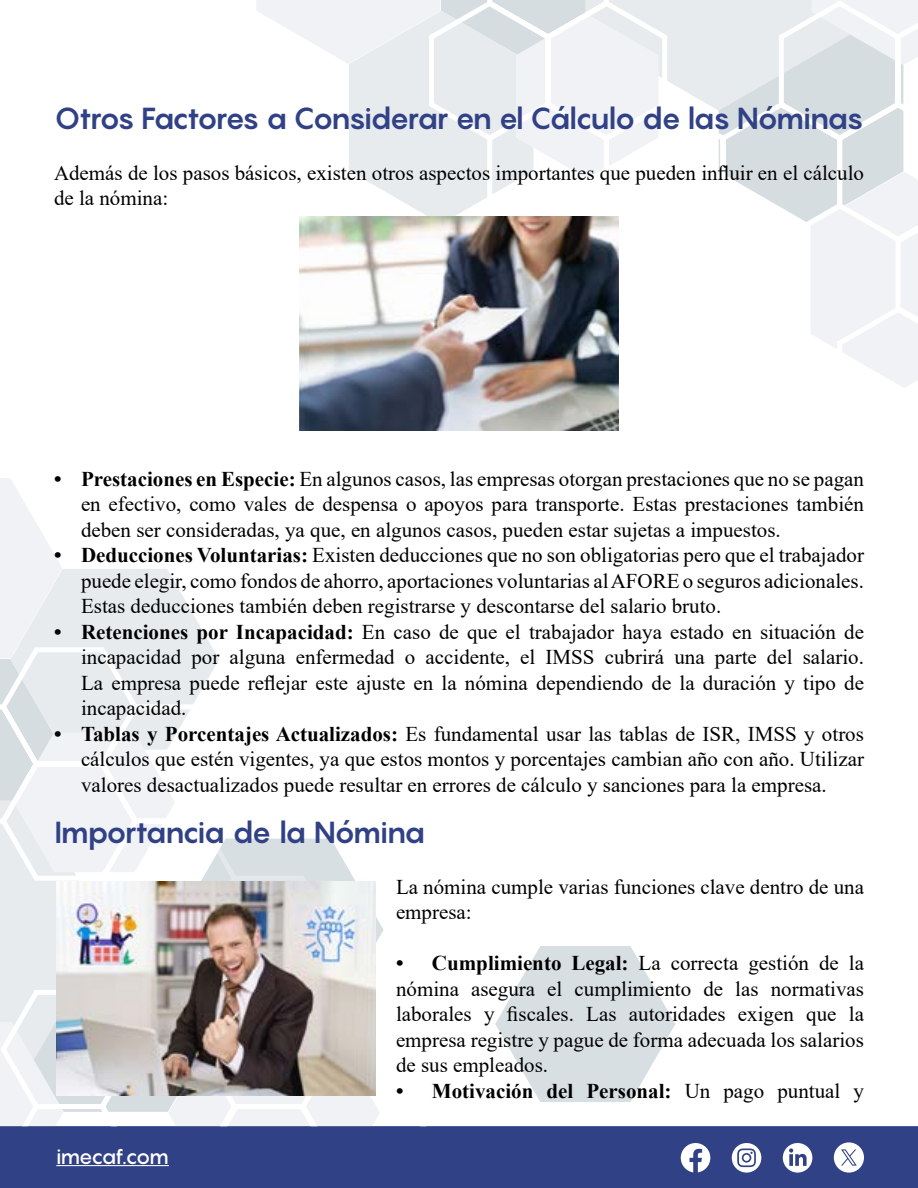
<style>
.page{position:relative;width:918px;height:1188px;background:#fff}
.page>*{position:absolute;margin:0;border:0;box-sizing:border-box;transform-origin:0 0}
.t1{font:700 30px "Pangram";letter-spacing:-.065em;color:#314185}
.t2{font:21px/25.5px "Times New Roman";color:#000;text-align:justify}
.t3{font:700 21px "Times New Roman";color:#000}
.t4{font:500 21px "Pangram";letter-spacing:-.075em;color:#fff}
.s1{font-weight:700}
.s2{font-weight:400}
</style>
<div class="page">
<svg style="left:256px;top:0;width:169px;height:214px"></svg>
<svg style="left:425px;top:0;width:493px;height:388px"></svg>
<div style="left:0;top:1126px;width:918px;height:62px;background:#314185;border:2px solid #314185"></div>
<hr style="left:56px;top:1165px;width:113px;height:1px;background:#fff">
<svg style="left:681px;top:1143px;width:29px;height:29px"></svg>
<svg style="left:732px;top:1143px;width:29px;height:30px"></svg>
<svg style="left:783px;top:1143px;width:29px;height:30px"></svg>
<svg style="left:834px;top:1142px;width:30px;height:31px"></svg>
<svg style="left:495px;top:946px;width:180px;height:156px"></svg>
<svg style="left:0;top:478px;width:210px;height:165px"></svg>
<svg style="left:0;top:643px;width:384px;height:483px"></svg>
<img style="left:299px;top:216px;width:320px;height:215px">
<img style="left:56px;top:881px;width:320px;height:215px">
<h1 class="t1" style="left:54px;top:98px;width:812px">Otros Factores a Considerar en el Cálculo de las Nóminas</h1>
<p class="t2" style="left:54px;top:159px;width:812px">Además de los pasos básicos, existen otros aspectos importantes que pueden influir en el cálculo de la nómina:</p>
<p class="t2" style="left:81px;top:465px;width:785px;text-indent:-27px"><span class="s1">• Prestaciones en Especie:</span> En algunos casos, las empresas otorgan prestaciones que no se pagan en efectivo, como vales de despensa o apoyos para transporte. Estas prestaciones también deben ser consideradas, ya que, en algunos casos, pueden estar sujetas a impuestos.</p>
<p class="t2" style="left:81px;top:542px;width:785px;text-indent:-27px"><span class="s1">• Deducciones Voluntarias:</span> Existen deducciones que no son obligatorias pero que el trabajador puede elegir, como fondos de ahorro, aportaciones voluntarias al AFORE o seguros adicionales.<br>Estas deducciones también deben registrarse y descontarse del salario bruto.</p>
<p class="t2" style="left:81px;top:618px;width:785px;text-indent:-27px"><span class="s1">• Retenciones por Incapacidad:</span> En caso de que el trabajador haya estado en situación de incapacidad por alguna enfermedad o accidente, el IMSS cubrirá una parte del salario.<br>La empresa puede reflejar este ajuste en la nómina dependiendo de la duración y tipo de incapacidad.</p>
<p class="t2" style="left:81px;top:720px;width:785px;text-indent:-27px"><span class="s1">• Tablas y Porcentajes Actualizados:</span> Es fundamental usar las tablas de ISR, IMSS y otros cálculos que estén vigentes, ya que estos montos y porcentajes cambian año con año. Utilizar valores desactualizados puede resultar en errores de cálculo y sanciones para la empresa.</p>
<h1 class="t1" style="left:54px;top:812px;width:373px">Importancia de la Nómina</h1>
<p class="t2" style="left:396px;top:873px;width:470px">La nómina cumple varias funciones clave dentro de una empresa:</p>
<p class="t2" style="left:396px;top:950px;width:470px"><span class="s1">• Cumplimiento Legal:</span> La correcta gestión de la nómina asegura el cumplimiento de las normativas laborales y fiscales. Las autoridades exigen que la empresa registre y pague de forma adecuada los salarios de sus empleados.</p>
<p class="t3" style="left:396px;top:1076px;width:469px">• Motivación del Personal: <span class="s2">Un pago puntual y</span></p>
<p class="t4" style="left:56px;top:1142px;width:114px">imecaf.com</p>
</div>
